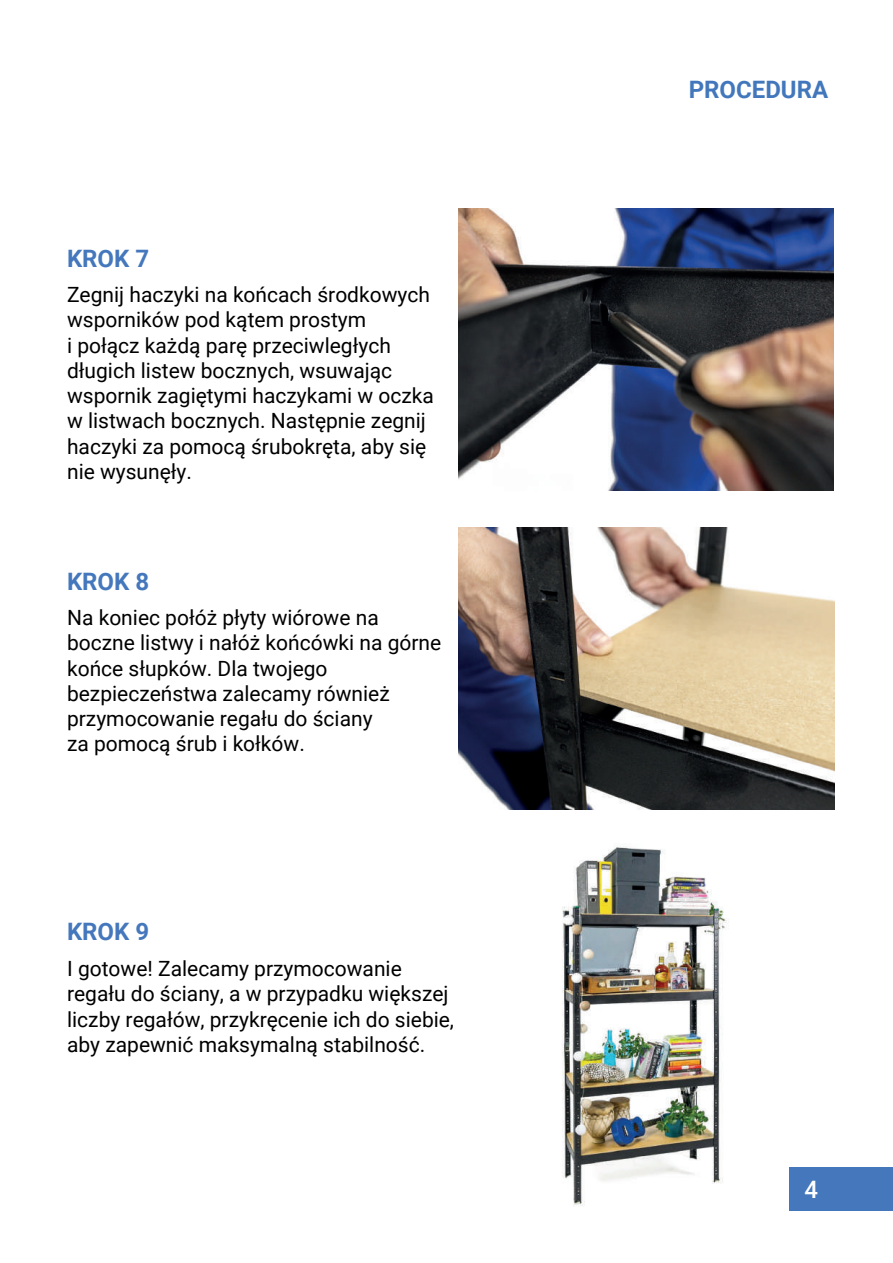
<style>
.page{position:relative;width:893px;height:1263px;background:#fff}
.page>*{position:absolute;margin:0;border:0;box-sizing:border-box;transform-origin:0 0}
.t1{font:700 24px "Roboto";color:#4477bc}
.t2{font:700 24px "Roboto";color:#4277bc}
.t3{font:500 24px "Roboto";color:#fff}
.t4{font:21px/25.2px "Roboto";color:#000001}
</style>
<div class="page">
<img style="left:562px;top:846px;width:265px;height:365px">
<div style="left:790px;top:1167px;width:103px;height:43px;background:#4477bc"></div>
<img style="left:458px;top:209px;width:375px;height:281px">
<img style="left:458px;top:527px;width:376px;height:283px">
<p class="t1" style="left:67px;top:241px;width:84px">KROK 7</p>
<p class="t4" style="left:67px;top:281px;width:368px">Zegnij haczyki na końcach środkowych wsporników pod kątem prostym<br>i połącz każdą parę przeciwległych długich listew bocznych, wsuwając wspornik zagiętymi haczykami w oczka w listwach bocznych. Następnie zegnij haczyki za pomocą śrubokręta, aby się nie wysunęły.</p>
<p class="t1" style="left:67px;top:564px;width:84px">KROK 8</p>
<p class="t4" style="left:67px;top:604px;width:376px">Na koniec połóż płyty wiórowe na boczne listwy i nałóż końcówki na górne końce słupków. Dla twojego bezpieczeństwa zalecamy również przymocowanie regału do ściany<br>za pomocą śrub i kołków.</p>
<p class="t1" style="left:67px;top:915px;width:84px">KROK 9</p>
<p class="t4" style="left:67px;top:955px;width:388px">I gotowe! Zalecamy przymocowanie regału do ściany, a w przypadku większej liczby regałów, przykręcenie ich do siebie, aby zapewnić maksymalną stabilność.</p>
<p class="t2" style="left:689px;top:72px;width:141px">PROCEDURA</p>
<p class="t3" style="left:804px;top:1172px;width:15px">4</p>
</div>
